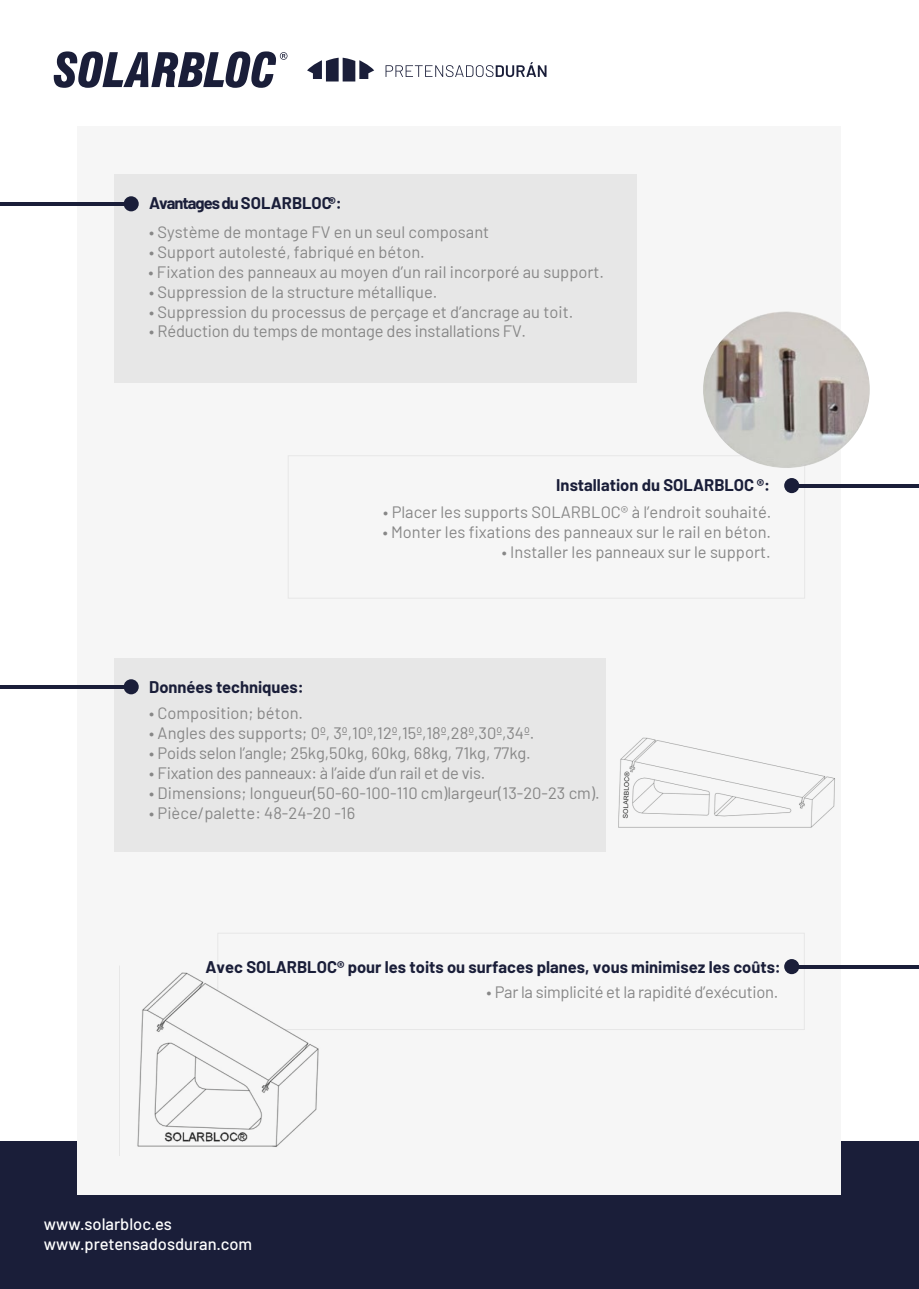
<style>
.page{position:relative;width:919px;height:1289px;background:#fff}
.page>*{position:absolute;margin:0;border:0;box-sizing:border-box;transform-origin:0 0}
.t1{font:16.5px "Barlow";color:#878787}
.t2{font:700 16.5px "Barlow";color:#1a1e39}
.t3{font:500 16.5px/19.8px "Barlow";color:#fff}
.t4{font:16.5px "Barlow";letter-spacing:-.02em;color:#878787}
.t5{font:700 16.5px "Barlow";letter-spacing:-.06em;color:#1a1e39}
</style>
<div class="page">
<div style="left:1px;top:1141px;width:917px;height:147px;background:#1a1e39"></div>
<div style="left:78px;top:126px;width:763px;height:1069px;background:#f6f6f6"></div>
<svg style="left:307px;top:58px;width:67px;height:23px"></svg>
<svg style="left:385px;top:62px;width:161px;height:15px"></svg>
<svg style="left:54px;top:51px;width:233px;height:37px"></svg>
<div style="left:114px;top:174px;width:523px;height:208px;background:#e7e7e7"></div>
<div style="left:114px;top:658px;width:492px;height:193px;background:#e7e7e7"></div>
<div style="left:288px;top:455px;width:516px;height:143px;border:1px solid #e7e7e7"></div>
<svg style="left:217px;top:933px;width:587px;height:42px"></svg>
<img style="left:703px;top:311px;width:166px;height:157px">
<div style="left:784px;top:478px;width:15px;height:15px;background:#1a1e39;border-radius:50%"></div>
<hr style="left:791px;top:484px;width:127px;height:3px;background:#1a1e39">
<div style="left:784px;top:959px;width:15px;height:15px;background:#1a1e39;border-radius:50%"></div>
<hr style="left:791px;top:965px;width:127px;height:3px;background:#1a1e39">
<div style="left:124px;top:196px;width:15px;height:15px;background:#1a1e39;border-radius:50%"></div>
<hr style="left:0;top:202px;width:131px;height:3px;background:#1a1e39">
<div style="left:124px;top:679px;width:15px;height:15px;background:#1a1e39;border-radius:50%"></div>
<hr style="left:0;top:685px;width:131px;height:3px;background:#1a1e39">
<img style="left:137px;top:965px;width:189px;height:182px">
<img style="left:618px;top:737px;width:217px;height:90px">
<p class="t5" style="left:149px;top:191px;width:194px">Avantages du SOLARBLOC®:</p>
<p class="t1" style="left:149px;top:220px;width:341px">• Système de montage FV en un seul composant</p>
<p class="t1" style="left:149px;top:240px;width:277px">• Support autolesté, fabriqué en béton.</p>
<p class="t1" style="left:148px;top:260px;width:457px">• Fixation des panneaux au moyen d’un rail incorporé au support.</p>
<p class="t1" style="left:149px;top:280px;width:290px">• Suppression de la structure métallique.</p>
<p class="t1" style="left:149px;top:300px;width:425px">• Suppression du processus de perçage et d’ancrage au toit.</p>
<p class="t1" style="left:149px;top:319px;width:378px">• Réduction du temps de montage des installations FV.</p>
<p class="t2" style="left:556px;top:472px;width:215px">Installation du SOLARBLOC ®:</p>
<p class="t2" style="left:149px;top:675px;width:156px">Données techniques:</p>
<p class="t1" style="left:383px;top:500px;width:389px">• Placer les supports SOLARBLOC® à l’endroit souhaité.</p>
<p class="t1" style="left:382px;top:520px;width:390px">• Monter les fixations des panneaux sur le rail en béton.</p>
<p class="t1" style="left:502px;top:540px;width:270px">• Installer les panneaux sur le support.</p>
<p class="t1" style="left:149px;top:701px;width:155px">• Composition; béton.</p>
<p class="t1" style="left:149px;top:721px;width:386px">• Angles des supports; 0º, 3º,10º,12º,15º,18º,28º,30º,34º.</p>
<p class="t1" style="left:149px;top:741px;width:383px">• Poids selon l’angle; 25kg,50kg, 60kg, 68kg, 71kg, 77kg.</p>
<p class="t1" style="left:149px;top:780px;width:452px">• Dimensions; longueur(50-60-100-110 cm)largeur(13-20-23 cm).</p>
<p class="t1" style="left:149px;top:800px;width:207px">• Pièce/palette: 48-24-20 -16</p>
<p class="t1" style="left:149px;top:761px;width:338px">• Fixation des panneaux: à l’aide d’un rail et de vis.</p>
<p class="t2" style="left:205px;top:954px;width:577px">Avec SOLARBLOC® pour les toits ou surfaces planes, vous minimisez les coûts:</p>
<p class="t3" style="left:44px;top:1212px;width:210px">www.solarbloc.es www.pretensadosduran.com</p>
<p class="t4" style="left:486px;top:980px;width:293px">• Par la simplicité et la rapidité d’exécution.</p>
</div>
